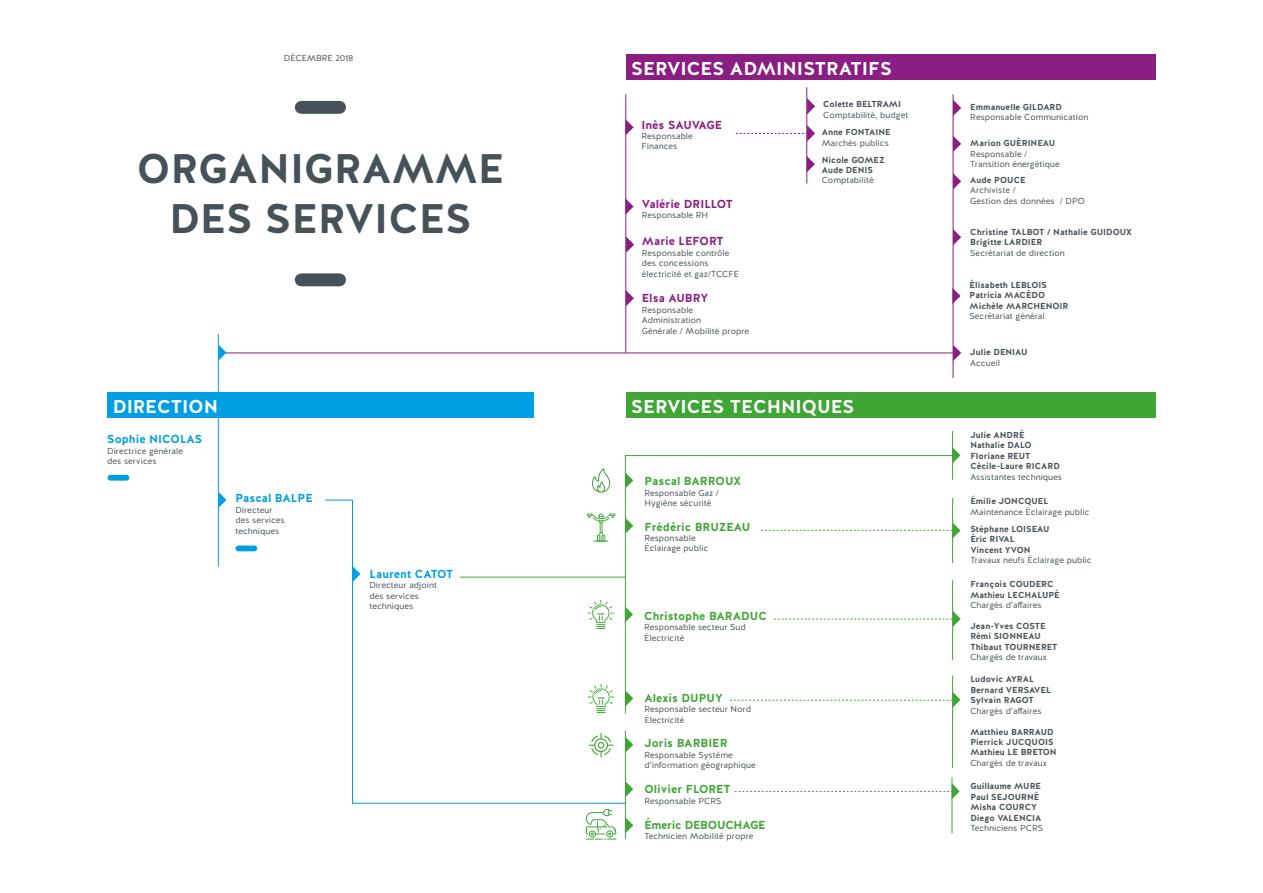
<style>
.page{position:relative;width:1263px;height:893px;background:#fff}
.page>*{position:absolute;margin:0;border:0;box-sizing:border-box;transform-origin:0 0}
.t1{font:700 41.25px/49.5px "Halis R";color:#465257;text-align:center}
.t2{font:700 18.6px "Halis R";color:#fff}
.t3{font:700 11.55px "Halis R";color:#3fa535}
.t4{font:700 11.55px "Halis R";color:#8a1e82}
.t5{font:700 11.55px "Halis R";color:#009fe3}
.t6{font:700 11.55px "Halis R";letter-spacing:-.02em;color:#3fa535}
.t7{font:8.7px/10.5px "Halis R";color:#465257}
.t8{font:700 8.7px/10.5px "Halis R";color:#465257}
</style>
<div class="page">
<div style="left:626px;top:392px;width:530px;height:26px;background:#3fa535"></div>
<div style="left:626px;top:54px;width:530px;height:26px;background:#8a1e82"></div>
<hr style="left:953px;top:94px;width:1px;height:284px;background:#8a1e82">
<hr style="left:625px;top:94px;width:1px;height:259px;background:#8a1e82">
<hr style="left:806px;top:87px;width:1px;height:96px;background:#8a1e82">
<hr style="left:222px;top:353px;width:731px;height:1px;background:#8a1e82">
<svg style="left:953px;top:100px;width:8px;height:16px"></svg>
<svg style="left:807px;top:98px;width:8px;height:16px"></svg>
<svg style="left:807px;top:156px;width:8px;height:16px"></svg>
<svg style="left:625px;top:198px;width:9px;height:17px"></svg>
<svg style="left:626px;top:290px;width:8px;height:16px"></svg>
<svg style="left:625px;top:119px;width:9px;height:16px"></svg>
<svg style="left:626px;top:236px;width:8px;height:17px"></svg>
<svg style="left:953px;top:136px;width:8px;height:16px"></svg>
<svg style="left:953px;top:173px;width:8px;height:16px"></svg>
<svg style="left:953px;top:229px;width:8px;height:16px"></svg>
<svg style="left:952px;top:288px;width:8px;height:16px"></svg>
<svg style="left:953px;top:345px;width:8px;height:16px"></svg>
<svg style="left:953px;top:447px;width:7px;height:16px"></svg>
<hr style="left:952px;top:431px;width:1px;height:49px;background:#3fa535">
<hr style="left:952px;top:675px;width:1px;height:93px;background:#3fa535">
<svg style="left:626px;top:737px;width:7px;height:15px"></svg>
<hr style="left:625px;top:731px;width:1px;height:108px;background:#3fa535">
<hr style="left:952px;top:777px;width:1px;height:56px;background:#3fa535">
<svg style="left:625px;top:455px;width:328px;height:259px"></svg>
<div style="left:107px;top:392px;width:427px;height:26px;background:#009fe3"></div>
<svg style="left:324px;top:500px;width:302px;height:304px"></svg>
<hr style="left:218px;top:334px;width:1px;height:232px;background:#009fe3">
<svg style="left:218px;top:344px;width:8px;height:17px"></svg>
<svg style="left:218px;top:492px;width:8px;height:16px"></svg>
<svg style="left:735px;top:783px;width:225px;height:16px"></svg>
<svg style="left:761px;top:522px;width:199px;height:17px"></svg>
<svg style="left:736px;top:125px;width:79px;height:16px"></svg>
<svg style="left:774px;top:611px;width:187px;height:16px"></svg>
<svg style="left:730px;top:692px;width:230px;height:16px"></svg>
<svg style="left:352px;top:566px;width:8px;height:16px"></svg>
<svg style="left:625px;top:472px;width:8px;height:17px"></svg>
<svg style="left:625px;top:518px;width:8px;height:16px"></svg>
<svg style="left:625px;top:606px;width:8px;height:16px"></svg>
<svg style="left:625px;top:690px;width:8px;height:16px"></svg>
<hr style="left:460px;top:577px;width:165px;height:1px;background:#3fa535">
<div style="left:301px;top:101px;width:39px;height:13px;background:#465257"></div>
<div style="left:301px;top:273px;width:39px;height:13px;background:#465257"></div>
<div style="left:110px;top:475px;width:16px;height:6px;background:#009fe3"></div>
<div style="left:238px;top:545px;width:16px;height:6px;background:#009fe3"></div>
<svg style="left:625px;top:781px;width:8px;height:16px"></svg>
<svg style="left:625px;top:817px;width:8px;height:16px"></svg>
<svg style="left:588px;top:600px;width:26px;height:29px"></svg>
<svg style="left:588px;top:684px;width:26px;height:29px"></svg>
<svg style="left:586px;top:809px;width:30px;height:31px"></svg>
<svg style="left:587px;top:513px;width:28px;height:29px"></svg>
<svg style="left:589px;top:733px;width:24px;height:24px"></svg>
<svg style="left:592px;top:468px;width:18px;height:25px"></svg>
<p class="t7" style="left:284px;top:53px;width:71px">DÉCEMBRE 2018</p>
<h1 class="t1" style="left:137px;top:145px;width:369px">ORGANIGRAMME<br>DES SERVICES</h1>
<h2 class="t2" style="left:113px;top:394px;width:107px">DIRECTION</h2>
<h3 class="t5" style="left:107px;top:432px;width:97px">Sophie NICOLAS</h3>
<p class="t7" style="left:107px;top:446px;width:77px">Directrice générale des services</p>
<h3 class="t5" style="left:235px;top:491px;width:79px">Pascal BALPE</h3>
<p class="t7" style="left:235px;top:505px;width:51px">Directeur des services techniques</p>
<h2 class="t2" style="left:631px;top:56px;width:262px">SERVICES ADMINISTRATIFS</h2>
<h3 class="t4" style="left:641px;top:117px;width:82px">Inès SAUVAGE</h3>
<p class="t7" style="left:641px;top:131px;width:53px">Responsable<br>Finances</p>
<h3 class="t4" style="left:642px;top:196px;width:92px">Valérie DRILLOT</h3>
<p class="t7" style="left:642px;top:210px;width:68px">Responsable RH</p>
<h3 class="t4" style="left:642px;top:234px;width:83px">Marie LEFORT</h3>
<p class="t7" style="left:642px;top:248px;width:99px">Responsable contrôle des concessions électricité et gaz/TCCFE</p>
<h3 class="t4" style="left:642px;top:291px;width:68px">Elsa AUBRY</h3>
<p class="t7" style="left:642px;top:305px;width:109px">Responsable<br>Administration<br>Générale / Mobilité propre</p>
<p class="t8" style="left:823px;top:99px;width:79px">Colette BELTRAMI</p>
<p class="t7" style="left:823px;top:110px;width:87px">Comptabilité, budget</p>
<p class="t8" style="left:822px;top:127px;width:70px">Anne FONTAINE</p>
<p class="t7" style="left:822px;top:137px;width:69px">Marchés publics</p>
<p class="t8" style="left:822px;top:154px;width:64px">Nicole GOMEZ<br>Aude DENIS</p>
<p class="t7" style="left:822px;top:175px;width:53px">Comptabilité</p>
<h2 class="t2" style="left:631px;top:394px;width:225px">SERVICES TECHNIQUES</h2>
<p class="t8" style="left:970px;top:102px;width:93px">Emmanuelle GILDARD</p>
<p class="t7" style="left:970px;top:112px;width:120px">Responsable Communication</p>
<p class="t8" style="left:970px;top:138px;width:86px">Marion GUÉRINEAU</p>
<p class="t7" style="left:970px;top:149px;width:91px">Responsable /<br>Transition énergétique</p>
<p class="t8" style="left:970px;top:175px;width:57px">Aude POUCE</p>
<p class="t7" style="left:970px;top:185px;width:116px">Archiviste /<br>Gestion des données / DPO</p>
<p class="t8" style="left:970px;top:227px;width:163px">Christine TALBOT / Nathalie GUIDOUX<br>Brigitte LARDIER</p>
<p class="t7" style="left:970px;top:247px;width:96px">Secrétariat de direction</p>
<p class="t8" style="left:970px;top:280px;width:100px">Élisabeth LEBLOIS<br>Patricia MACÉDO<br>Michèle MARCHENOIR</p>
<p class="t7" style="left:970px;top:311px;width:77px">Secrétariat général</p>
<p class="t8" style="left:970px;top:347px;width:59px">Julie DENIAU</p>
<p class="t7" style="left:970px;top:357px;width:31px">Accueil</p>
<p class="t8" style="left:970px;top:430px;width:91px">Julie ANDRÉ<br>Nathalie DALO<br>Floriane REUT<br>Cécile-Laure RICARD</p>
<p class="t7" style="left:970px;top:472px;width:93px">Assistantes techniques</p>
<h3 class="t3" style="left:644px;top:474px;width:98px">Pascal BARROUX</h3>
<p class="t7" style="left:644px;top:488px;width:76px">Responsable Gaz /<br>Hygiène sécurité</p>
<p class="t8" style="left:970px;top:496px;width:79px">Émilie JONCQUEL</p>
<p class="t7" style="left:970px;top:507px;width:121px">Maintenance Éclairage public</p>
<h3 class="t3" style="left:644px;top:519px;width:107px">Frédéric BRUZEAU</h3>
<p class="t7" style="left:644px;top:533px;width:66px">Responsable<br>Éclairage public</p>
<p class="t8" style="left:970px;top:524px;width:81px">Stéphane LOISEAU<br>Éric RIVAL<br>Vincent YVON</p>
<p class="t7" style="left:970px;top:555px;width:123px">Travaux neufs Éclairage public</p>
<h3 class="t5" style="left:369px;top:566px;width:85px">Laurent CATOT</h3>
<p class="t7" style="left:369px;top:580px;width:69px">Directeur adjoint des services techniques</p>
<p class="t8" style="left:970px;top:579px;width:91px">François COUDERC<br>Mathieu LECHALUPÉ</p>
<p class="t7" style="left:970px;top:600px;width:73px">Chargés d’affaires</p>
<p class="t8" style="left:970px;top:621px;width:89px">Jean-Yves COSTE<br>Rémi SIONNEAU<br>Thibaut TOURNERET</p>
<p class="t7" style="left:970px;top:652px;width:78px">Chargés de travaux</p>
<h3 class="t3" style="left:644px;top:608px;width:124px">Christophe BARADUC</h3>
<p class="t7" style="left:644px;top:622px;width:103px">Responsable secteur Sud<br>Électricité</p>
<h3 class="t3" style="left:644px;top:690px;width:80px">Alexis DUPUY</h3>
<p class="t7" style="left:644px;top:704px;width:108px">Responsable secteur Nord<br>Électricité</p>
<h3 class="t3" style="left:644px;top:736px;width:85px">Joris BARBIER</h3>
<p class="t7" style="left:644px;top:749px;width:113px">Responsable Système d’information géographique</p>
<h3 class="t3" style="left:644px;top:782px;width:88px">Olivier FLORET</h3>
<p class="t7" style="left:644px;top:795px;width:78px">Responsable PCRS</p>
<h3 class="t6" style="left:644px;top:817px;width:123px">Émeric DEBOUCHAGE</h3>
<p class="t7" style="left:644px;top:831px;width:111px">Technicien Mobilité propre</p>
<p class="t8" style="left:970px;top:674px;width:82px">Ludovic AYRAL<br>Bernard VERSAVEL<br>Sylvain RAGOT</p>
<p class="t7" style="left:970px;top:706px;width:73px">Chargés d’affaires</p>
<p class="t8" style="left:970px;top:726px;width:88px">Matthieu BARRAUD<br>Pierrick JUCQUOIS<br>Mathieu LE BRETON</p>
<p class="t7" style="left:970px;top:758px;width:78px">Chargés de travaux</p>
<p class="t8" style="left:970px;top:781px;width:73px">Guillaume MURE<br>Paul SEJOURNÉ<br>Misha COURCY<br>Diego VALENCIA</p>
<p class="t7" style="left:970px;top:823px;width:74px">Techniciens PCRS</p>
</div>
